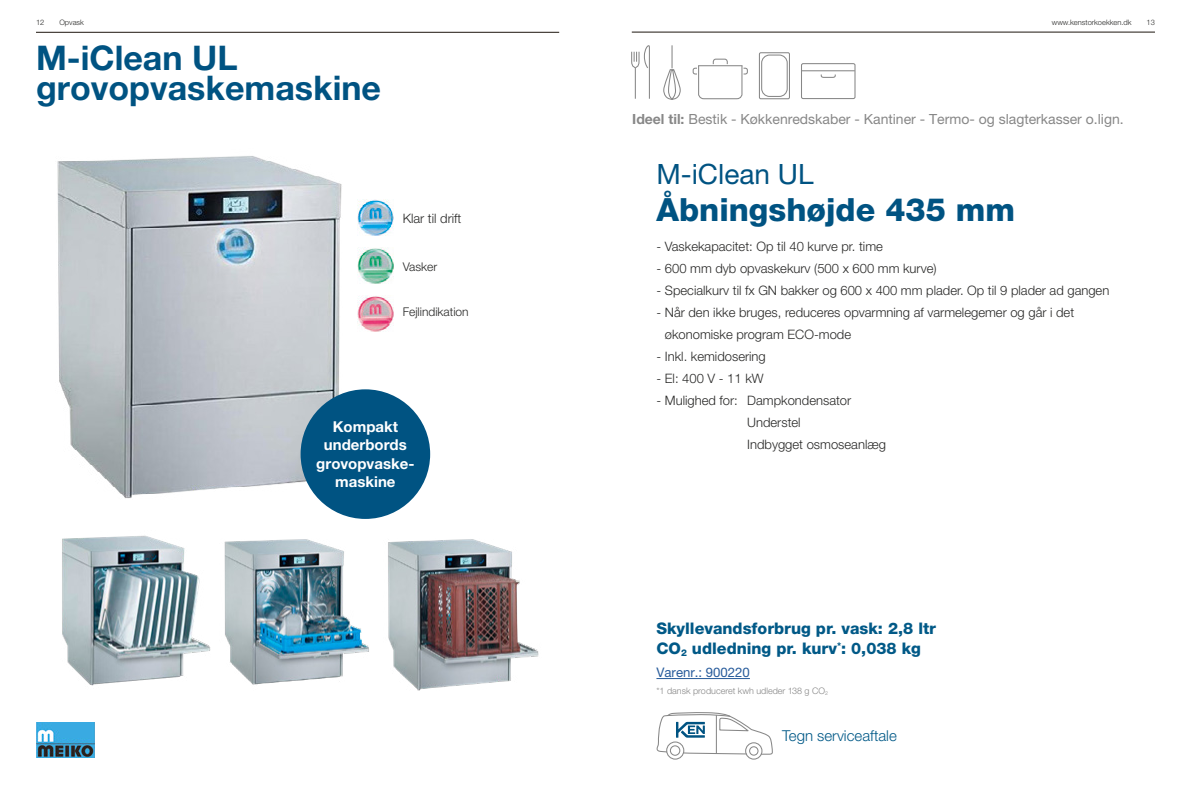
<style>
.page{position:relative;width:1191px;height:794px;background:#fff}
.page>*{position:absolute;margin:0;border:0;box-sizing:border-box;transform-origin:0 0}
.t1{font:700 34px/30px "Helvetica Neue LT Pro";color:#005382}
.t2{font:800 32px "Helvetica Neue LT Pro";color:#005382}
.t3{font:28px "Helvetica Neue LT Pro";color:#005382}
.t4{font:800 16px/20px "Helvetica Neue LT Pro";color:#005987}
.t5{font:700 15px/18px "Helvetica Neue LT Pro";color:#fff;text-align:center}
.t6{font:300 15px "Helvetica Neue LT Pro";color:#005987}
.t7{font:14px "Helvetica Neue LT Pro";color:#878787}
.t8{font:13.2px "Helvetica Neue LT Pro";color:#275b9b}
.t9{font:300 13px/22px "Helvetica Neue LT Pro";color:#282827}
.t10{font:300 12px "Helvetica Neue LT Pro";color:#282827}
.t11{font:300 9px "Helvetica Neue LT Pro";color:#878787}
.t12{font:300 7.5px "Helvetica Neue LT Pro";color:#282827}
.s1{font-weight:700}
</style>
<div class="page">
<hr style="left:632px;top:32px;width:523px;height:1px;background:#1d160f">
<hr style="left:36px;top:32px;width:523px;height:1px;background:#1d160f">
<img style="left:57px;top:156px;width:285px;height:351px">
<img style="left:224px;top:539px;width:145px;height:146px">
<img style="left:388px;top:539px;width:151px;height:152px">
<img style="left:62px;top:535px;width:148px;height:151px">
<div style="left:300px;top:389px;width:130px;height:130px;background:#005382;border-radius:50%"></div>
<img style="left:36px;top:722px;width:59px;height:36px">
<svg style="left:692px;top:58px;width:56px;height:42px"></svg>
<svg style="left:631px;top:45px;width:19px;height:54px"></svg>
<div style="left:759px;top:52px;width:31px;height:47px;border:1px solid #878787"></div>
<div style="left:761px;top:55px;width:26px;height:42px;border:1px solid #878787;border-radius:8px"></div>
<svg style="left:663px;top:45px;width:18px;height:55px"></svg>
<svg style="left:820px;top:74px;width:16px;height:4px"></svg>
<div style="left:801px;top:63px;width:54px;height:36px;border:1px solid #878787;border-radius:2px"></div>
<hr style="left:801px;top:70px;width:54px;height:1px;background:#878787">
<hr style="left:656px;top:678px;width:94px;height:1px;background:#275b9b">
<img style="left:357px;top:199px;width:36px;height:36px">
<img style="left:357px;top:247px;width:36px;height:36px">
<img style="left:357px;top:296px;width:36px;height:35px">
<div style="left:666px;top:741px;width:18px;height:18px;border:1px solid #878787;border-radius:50%"></div>
<div style="left:745px;top:742px;width:17px;height:17px;border:1px solid #878787;border-radius:50%"></div>
<div style="left:670px;top:745px;width:10px;height:11px;border:1px solid #878787;border-radius:50%"></div>
<svg style="left:656px;top:712px;width:117px;height:43px"></svg>
<p class="t12" style="left:36px;top:18px;width:10px">12</p>
<p class="t12" style="left:59px;top:18px;width:26px">Opvask</p>
<p class="t12" style="left:1051px;top:18px;width:81px">www.kenstorkoekken.dk</p>
<p class="t12" style="left:1146px;top:18px;width:10px">13</p>
<h1 class="t1" style="left:36px;top:42px;width:347px">M-iClean UL grovopvaskemaskine</h1>
<p class="t9" style="left:403px;top:207px;width:60px">Klar til drift</p>
<p class="t10" style="left:403px;top:259px;width:36px">Vasker</p>
<p class="t10" style="left:403px;top:304px;width:67px">Fejlindikation</p>
<p class="t5" style="left:316px;top:418px;width:100px">Kompakt underbords grovopvaske&shy;maskine</p>
<p class="t7" style="left:632px;top:110px;width:493px"><span class="s1">Ideel til:</span> Bestik - Køkkenredskaber - Kantiner - Termo- og slagterkasser o.lign.</p>
<h3 class="t3" style="left:656px;top:158px;width:159px">M-iClean UL</h3>
<h2 class="t2" style="left:656px;top:191px;width:360px">Åbningshøjde 435 mm</h2>
<p class="t9" style="left:656px;top:235px;width:228px">- Vaskekapacitet: Op til 40 kurve pr. time</p>
<p class="t9" style="left:656px;top:257px;width:282px">- 600 mm dyb opvaskekurv (500 x 600 mm kurve)</p>
<p class="t9" style="left:656px;top:279px;width:454px">- Specialkurv til fx GN bakker og 600 x 400 mm plader. Op til 9 plader ad gangen</p>
<p class="t9" style="left:665px;top:301px;width:411px;text-indent:-8px">- Når den ikke bruges, reduceres opvarmning af varmelegemer og går i det økonomiske program ECO-mode</p>
<p class="t9" style="left:656px;top:345px;width:111px">- Inkl. kemidosering</p>
<p class="t9" style="left:656px;top:367px;width:109px">- El: 400 V - 11 kW</p>
<p class="t9" style="left:747px;top:389px;width:140px;text-indent:-91px">- Mulighed for: Dampkondensator<br>Understel<br>Indbygget osmoseanlæg</p>
<p class="t4" style="left:656px;top:618px;width:281px">Skyllevandsforbrug pr. vask: 2,8 ltr<br>CO<sub>2</sub> udledning pr. kurv<sup>*</sup>: 0,038 kg</p>
<p class="t11" style="left:656px;top:685px;width:173px">*1 dansk produceret kwh udleder 138 g CO<sub>2</sub></p>
<p class="t6" style="left:782px;top:726px;width:116px">Tegn serviceaftale</p>
<p class="t8" style="left:656px;top:664px;width:95px">Varenr.: 900220</p>
</div>
